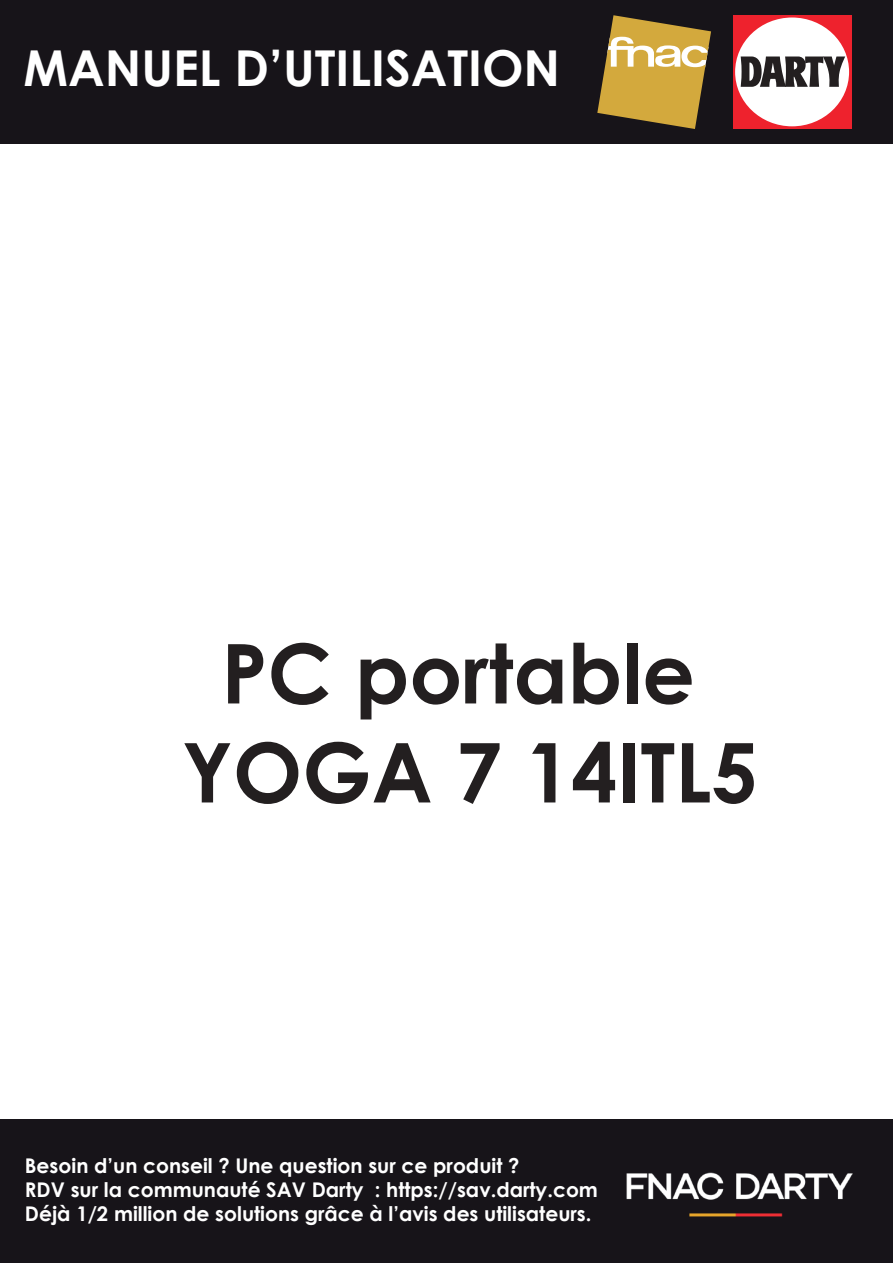
<style>
.page{position:relative;width:893px;height:1263px;background:#fff}
.page>*{position:absolute;margin:0;border:0;box-sizing:border-box;transform-origin:0 0}
.t1{font:700 82.5px/99px "Century Gothic";color:#231f20;text-align:center}
.t2{font:700 49.5px "Century Gothic";color:#fff}
.t3{font:700 20.25px/24px "Century Gothic";color:#fff}
</style>
<div class="page">
<div style="left:0;top:1119px;width:893px;height:144px;background:#171419"></div>
<img style="left:626px;top:1172px;width:227px;height:45px">
<div style="left:0;top:0;width:893px;height:144px;background:#171419"></div>
<div style="left:733px;top:15px;width:119px;height:114px;background:#ee222d"></div>
<div style="left:735px;top:18px;width:114px;height:108px;background:#fff;border-radius:50%"></div>
<svg style="left:741px;top:57px;width:104px;height:30px"></svg>
<svg style="left:597px;top:15px;width:114px;height:114px"></svg>
<h2 class="t2" style="left:24px;top:30px;width:538px">MANUEL D’UTILISATION</h2>
<h1 class="t1" style="left:182px;top:620px;width:577px">PC portable<br>YOGA 7 14ITL5</h1>
<p class="t3" style="left:25px;top:1152px;width:575px">Besoin d’un conseil ? Une question sur ce produit ?<br>RDV sur la communauté SAV Darty : https://sav.darty.com<br>Déjà 1/2 million de solutions grâce à l’avis des utilisateurs.</p>
</div>
